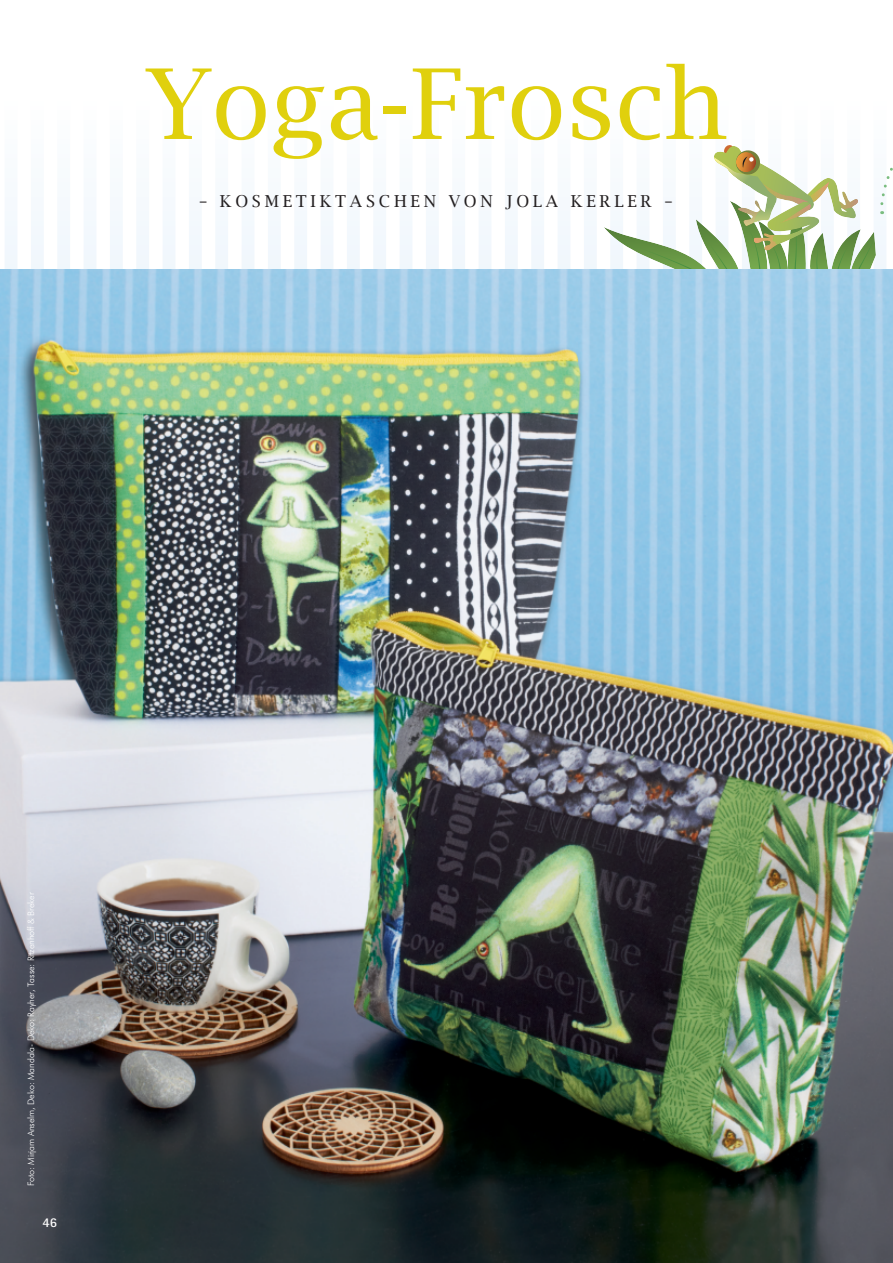
<style>
.page{position:relative;width:893px;height:1263px;background:#fff}
.page>*{position:absolute;margin:0;border:0;box-sizing:border-box;transform-origin:0 0}
.t1{font:97.5px "Lucida Bright";color:#e0d00d}
.t2{font:16.5px "Lucida Bright";letter-spacing:.23em;color:#231f20}
.t3{font:700 13.5px "Rotis Sans Serif";color:#fff}
.t4{font:300 9px "Futura BT";letter-spacing:-.01em;color:#fff}
</style>
<div class="page">
<svg style="left:485px;top:252px;width:29px;height:17px"></svg>
<svg style="left:531px;top:255px;width:10px;height:14px"></svg>
<img style="left:604px;top:227px;width:92px;height:42px">
<img style="left:696px;top:219px;width:32px;height:26px">
<img style="left:735px;top:211px;width:18px;height:58px">
<img style="left:761px;top:251px;width:27px;height:18px">
<img style="left:788px;top:251px;width:18px;height:18px">
<svg style="left:750px;top:231px;width:11px;height:38px"></svg>
<svg style="left:770px;top:251px;width:11px;height:18px"></svg>
<svg style="left:795px;top:251px;width:8px;height:18px"></svg>
<img style="left:830px;top:229px;width:31px;height:40px">
<img style="left:850px;top:232px;width:26px;height:37px">
<svg style="left:855px;top:239px;width:19px;height:30px"></svg>
<img style="left:810px;top:233px;width:19px;height:36px">
<svg style="left:816px;top:246px;width:32px;height:23px"></svg>
<svg style="left:637px;top:245px;width:100px;height:24px"></svg>
<img style="left:0;top:269px;width:893px;height:994px">
<svg style="left:879px;top:125px;width:14px;height:89px"></svg>
<img style="left:821px;top:178px;width:37px;height:41px">
<img style="left:838px;top:191px;width:20px;height:19px">
<img style="left:814px;top:181px;width:16px;height:23px">
<img style="left:714px;top:146px;width:100px;height:65px">
<img style="left:714px;top:157px;width:64px;height:41px">
<img style="left:738px;top:181px;width:39px;height:21px">
<img style="left:738px;top:200px;width:24px;height:26px">
<svg style="left:724px;top:145px;width:37px;height:30px"></svg>
<img style="left:753px;top:202px;width:66px;height:49px">
<img style="left:754px;top:233px;width:25px;height:18px">
<img style="left:779px;top:204px;width:32px;height:20px">
<h1 class="t1" style="left:146px;top:63px;width:582px">YOGA-FROSCH</h1>
<h2 class="t2" style="left:199px;top:194px;width:475px">– KOSMETIKTASCHEN VON JOLA KERLER –</h2>
<p class="t4" style="left:25px;top:1186px;width:296px;rotate:-90deg">Foto: Mirjam Anselm, Deko: Mandala- Deko: Rayher, Tasse: Ritzenhoff &amp; Breker</p>
<h3 class="t3" style="left:43px;top:1217px;width:16px">46</h3>
</div>
